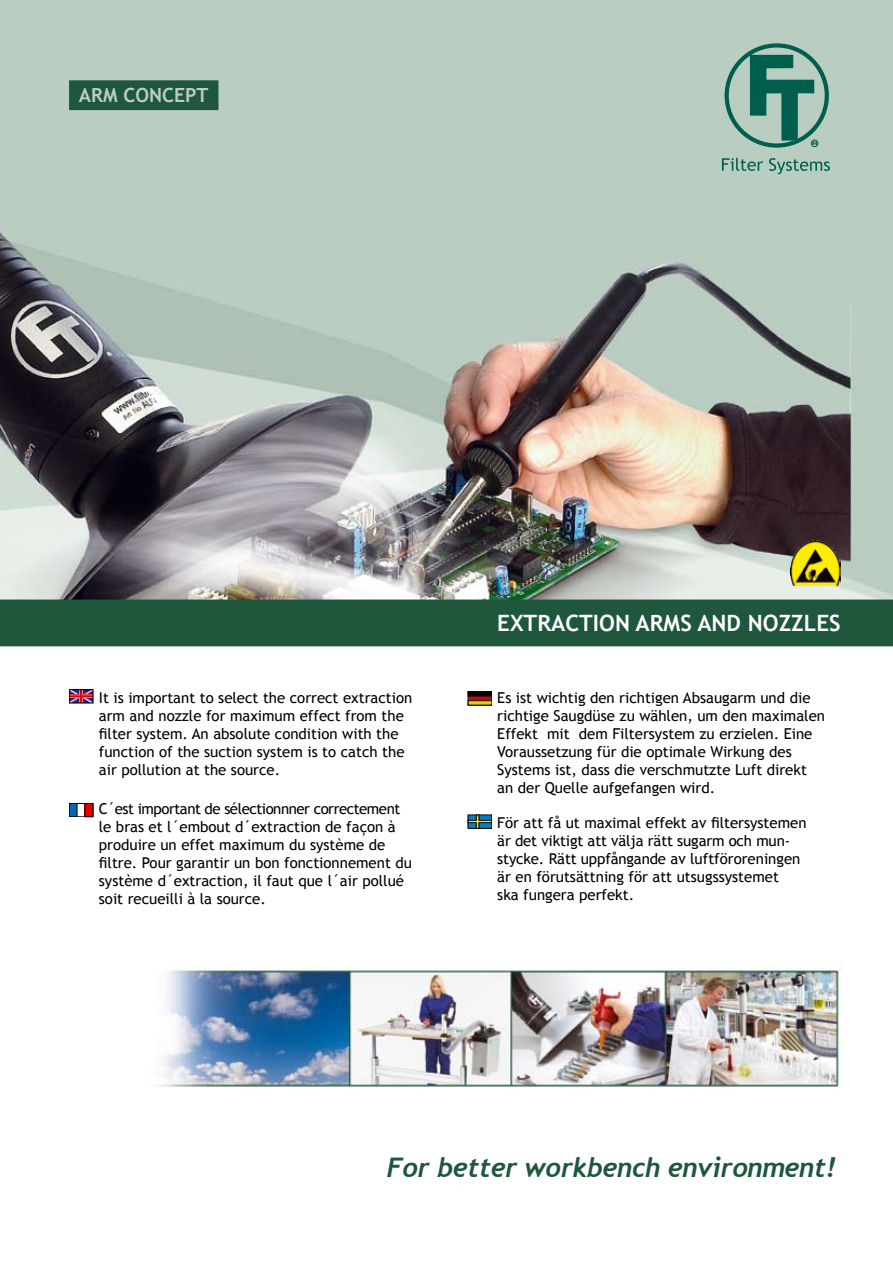
<style>
.page{position:relative;width:893px;height:1263px;background:#fff}
.page>*{position:absolute;margin:0;border:0;box-sizing:border-box;transform-origin:0 0}
.t1{font:italic 700 27px "Trebuchet";letter-spacing:-.01em;color:#1e573b}
.t2{font:700 22.5px "Trebuchet MS";color:#fff}
.t3{font:700 19.5px "Trebuchet MS";color:#bbcdc4}
.t4{font:15px/18px "Trebuchet MS";color:#000}
</style>
<div class="page">
<img style="left:0;top:0;width:893px;height:599px">
<div style="left:70px;top:81px;width:148px;height:28px;background:#1e573b"></div>
<div style="left:69px;top:80px;width:149px;height:30px;border:2px solid #1e573b"></div>
<div style="left:0;top:599px;width:893px;height:47px;background:#1e573b"></div>
<svg style="left:77px;top:805px;width:8px;height:10px"></svg>
<div style="left:69px;top:803px;width:24px;height:14px;border:1px solid #000"></div>
<div style="left:69px;top:803px;width:8px;height:14px;background:#0068b4"></div>
<div style="left:69px;top:803px;width:8px;height:14px;border:1px solid #000"></div>
<div style="left:85px;top:803px;width:8px;height:14px;background:#e60004"></div>
<svg style="left:468px;top:691px;width:24px;height:14px"></svg>
<svg style="left:470px;top:696px;width:20px;height:5px"></svg>
<div style="left:468px;top:692px;width:24px;height:13px;border:1px solid #000"></div>
<svg style="left:468px;top:815px;width:24px;height:13px"></svg>
<svg style="left:69px;top:689px;width:24px;height:1px"></svg>
<svg style="left:71px;top:692px;width:20px;height:9px"></svg>
<img style="left:790px;top:540px;width:51px;height:46px">
<img style="left:155px;top:964px;width:687px;height:124px">
<div style="left:725px;top:43px;width:104px;height:105px;border:4px solid #005e4d;border-radius:50%"></div>
<svg style="left:750px;top:55px;width:67px;height:90px;background:#599385"></svg>
<div style="left:811px;top:140px;width:7px;height:7px;border:1px solid #005e4d;border-radius:50%"></div>
<svg style="left:722px;top:158px;width:41px;height:13px"></svg>
<svg style="left:769px;top:158px;width:61px;height:16px"></svg>
<h3 class="t3" style="left:79px;top:82px;width:131px">ARM CONCEPT</h3>
<p class="t4" style="left:99px;top:689px;width:315px">It is important to select the correct extraction arm and nozzle for maximum effect from the filter system. An absolute condition with the function of the suction system is to catch the air pollution at the source.</p>
<p class="t4" style="left:99px;top:800px;width:315px">C´est important de sélectionnner correctement le bras et l´embout d´extraction de façon à produire un effet maximum du système de filtre. Pour garantir un bon fonctionnement du système d´extraction, il faut que l´air pollué soit recueilli à la source.</p>
<h2 class="t2" style="left:497px;top:609px;width:345px">EXTRACTION ARMS AND NOZZLES</h2>
<p class="t4" style="left:497px;top:689px;width:329px">Es ist wichtig den richtigen Absaugarm und die richtige Saugdüse zu wählen, um den maximalen Effekt mit dem Filtersystem zu erzielen. Eine Voraussetzung für die optimale Wirkung des Systems ist, dass die verschmutzte Luft direkt an der Quelle aufgefangen wird.</p>
<p class="t4" style="left:497px;top:814px;width:311px">För att få ut maximal effekt av filtersystemen är det viktigt att välja rätt sugarm och mun&shy;stycke. Rätt uppfångande av luftföroreningen är en förutsättning för att utsugssystemet<br>ska fungera perfekt.</p>
<h1 class="t1" style="left:387px;top:1150px;width:450px">For better workbench environment!</h1>
</div>
